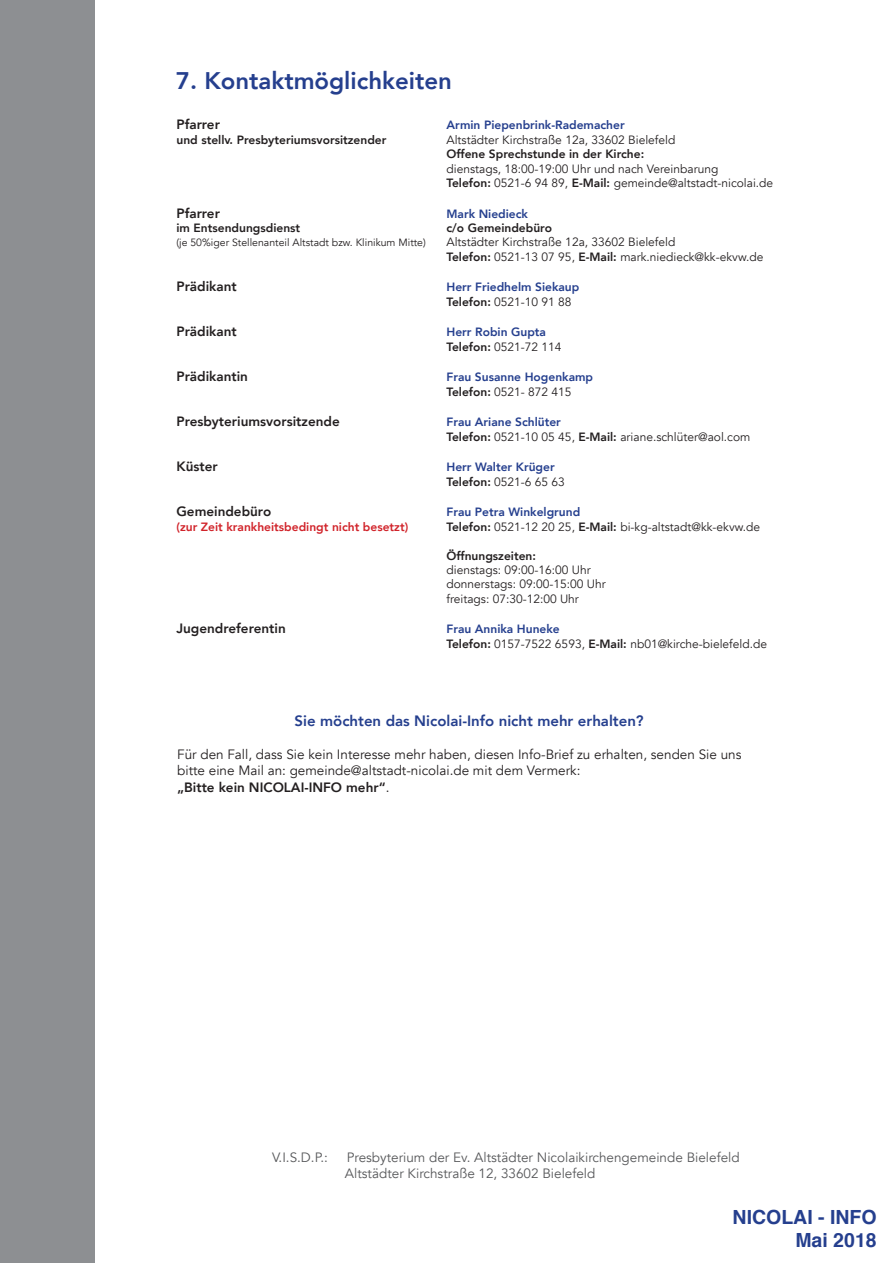
<style>
.page{position:relative;width:893px;height:1263px;background:#fff}
.page>*{position:absolute;margin:0;border:0;box-sizing:border-box;transform-origin:0 0}
.t1{font:800 24px "Avenir";color:#253f8e}
.t2{font:700 19.5px/23.4px "Helvetica";color:#253f8e;text-align:right}
.t3{font:800 15px "Avenir";color:#253f8e}
.t4{font:13.5px/16.2px "Avenir";color:#231f20}
.t5{font:13.5px/16.2px "Avenir";color:#57585a}
.t6{font:800 13.5px "Avenir";color:#231f20}
.t7{font:12px/14.4px "Avenir";color:#231f20}
.t8{font:800 12px/14.4px "Avenir";color:#253f8e}
.t9{font:800 12px "Avenir";color:#231f20}
.t10{font:800 12px "Avenir";color:#d1232a}
.t11{font:10.5px "Avenir";color:#231f20}
.s1{font-weight:800}
.s2{color:#231f20}
.s3{font-weight:400;color:#231f20}
.s4{font-weight:800;color:#253f8e}
</style>
<div class="page">
<div style="left:0;top:0;width:94px;height:1263px;background:#8d8f92"></div>
<h1 class="t1" style="left:176px;top:62px;width:277px">7. Kontaktmöglichkeiten</h1>
<p class="t6" style="left:176px;top:114px;width:45px">Pfarrer</p>
<p class="t8" style="left:446px;top:118px;width:180px">Armin Piepenbrink-Rademacher</p>
<p class="t9" style="left:176px;top:130px;width:212px">und stellv. Presbyteriumsvorsitzender</p>
<p class="t7" style="left:446px;top:133px;width:230px">Altstädter Kirchstraße 12a, 33602 Bielefeld</p>
<p class="t9" style="left:446px;top:145px;width:199px">Offene Sprechstunde in der Kirche:</p>
<p class="t7" style="left:446px;top:162px;width:328px">dienstags, 18:00-19:00 Uhr und nach Vereinbarung<br><span class="s1">Telefon:</span> 0521-6 94 89, <span class="s1">E-Mail:</span> gemeinde@altstadt-nicolai.de</p>
<p class="t6" style="left:176px;top:202px;width:45px">Pfarrer</p>
<p class="t8" style="left:446px;top:206px;width:83px">Mark Niedieck</p>
<p class="t9" style="left:176px;top:218px;width:125px">im Entsendungsdienst</p>
<p class="t9" style="left:446px;top:218px;width:107px">c/o Gemeindebüro</p>
<p class="t11" style="left:176px;top:237px;width:251px">(je 50%iger Stellenanteil Altstadt bzw. Klinikum Mitte)</p>
<p class="t7" style="left:446px;top:235px;width:318px">Altstädter Kirchstraße 12a, 33602 Bielefeld<br><span class="s1">Telefon:</span> 0521-13 07 95, <span class="s1">E-Mail:</span> mark.niedieck@kk-ekvw.de</p>
<p class="t6" style="left:176px;top:276px;width:62px">Prädikant</p>
<p class="t8" style="left:446px;top:280px;width:134px">Herr Friedhelm Siekaup<br><span class="s2">Telefon:</span> <span class="s3">0521-10 91 88</span></p>
<p class="t6" style="left:176px;top:321px;width:62px">Prädikant</p>
<p class="t8" style="left:446px;top:325px;width:117px">Herr Robin Gupta<br><span class="s2">Telefon:</span> <span class="s3">0521-72 114</span></p>
<p class="t6" style="left:176px;top:366px;width:73px">Prädikantin</p>
<p class="t8" style="left:446px;top:370px;width:148px">Frau Susanne Hogenkamp<br><span class="s2">Telefon:</span> <span class="s3">0521- 872 415</span></p>
<p class="t6" style="left:176px;top:411px;width:165px">Presbyteriumsvorsitzende</p>
<p class="t7" style="left:446px;top:415px;width:305px"><span class="s4">Frau Ariane Schlüter<br></span><span class="s1">Telefon:</span> 0521-10 05 45, <span class="s1">E-Mail:</span> ariane.schlüter@aol.com</p>
<p class="t6" style="left:176px;top:456px;width:43px">Küster</p>
<p class="t8" style="left:446px;top:460px;width:120px">Herr Walter Krüger<br><span class="s2">Telefon:</span> <span class="s3">0521-6 65 63</span></p>
<p class="t6" style="left:176px;top:501px;width:96px">Gemeindebüro</p>
<p class="t8" style="left:446px;top:505px;width:135px">Frau Petra Winkelgrund</p>
<p class="t10" style="left:176px;top:517px;width:233px">(zur Zeit krankheitsbedingt nicht besetzt)</p>
<p class="t7" style="left:446px;top:520px;width:315px"><span class="s1">Telefon:</span> 0521-12 20 25, <span class="s1">E-Mail:</span> bi-kg-altstadt@kk-ekvw.de</p>
<p class="t9" style="left:446px;top:546px;width:91px">Öffnungszeiten:</p>
<p class="t7" style="left:446px;top:563px;width:161px">dienstags: 09:00-16:00 Uhr donnerstags: 09:00-15:00 Uhr freitags: 07:30-12:00 Uhr</p>
<p class="t6" style="left:176px;top:618px;width:111px">Jugendreferentin</p>
<p class="t7" style="left:446px;top:622px;width:322px"><span class="s4">Frau Annika Huneke<br></span><span class="s1">Telefon:</span> 0157-7522 6593, <span class="s1">E-Mail:</span> nb01@kirche-bielefeld.de</p>
<p class="t3" style="left:295px;top:709px;width:351px">Sie möchten das Nicolai-Info nicht mehr erhalten?</p>
<p class="t4" style="left:177px;top:747px;width:566px">Für den Fall, dass Sie kein Interesse mehr haben, diesen Info-Brief zu erhalten, senden Sie uns bitte eine Mail an: gemeinde@altstadt-nicolai.de mit dem Vermerk:<br><span class="s1">„Bitte kein NICOLAI-INFO mehr“</span>.</p>
<p class="t5" style="left:272px;top:1149px;width:57px">V.I.S.D.P.:</p>
<p class="t5" style="left:345px;top:1149px;width:396px">Presbyterium der Ev. Altstädter Nicolaikirchengemeinde Bielefeld<br>Altstädter Kirchstraße 12, 33602 Bielefeld</p>
<h2 class="t2" style="left:733px;top:1205px;width:146px">NICOLAI - INFO<br>Mai 2018</h2>
</div>
